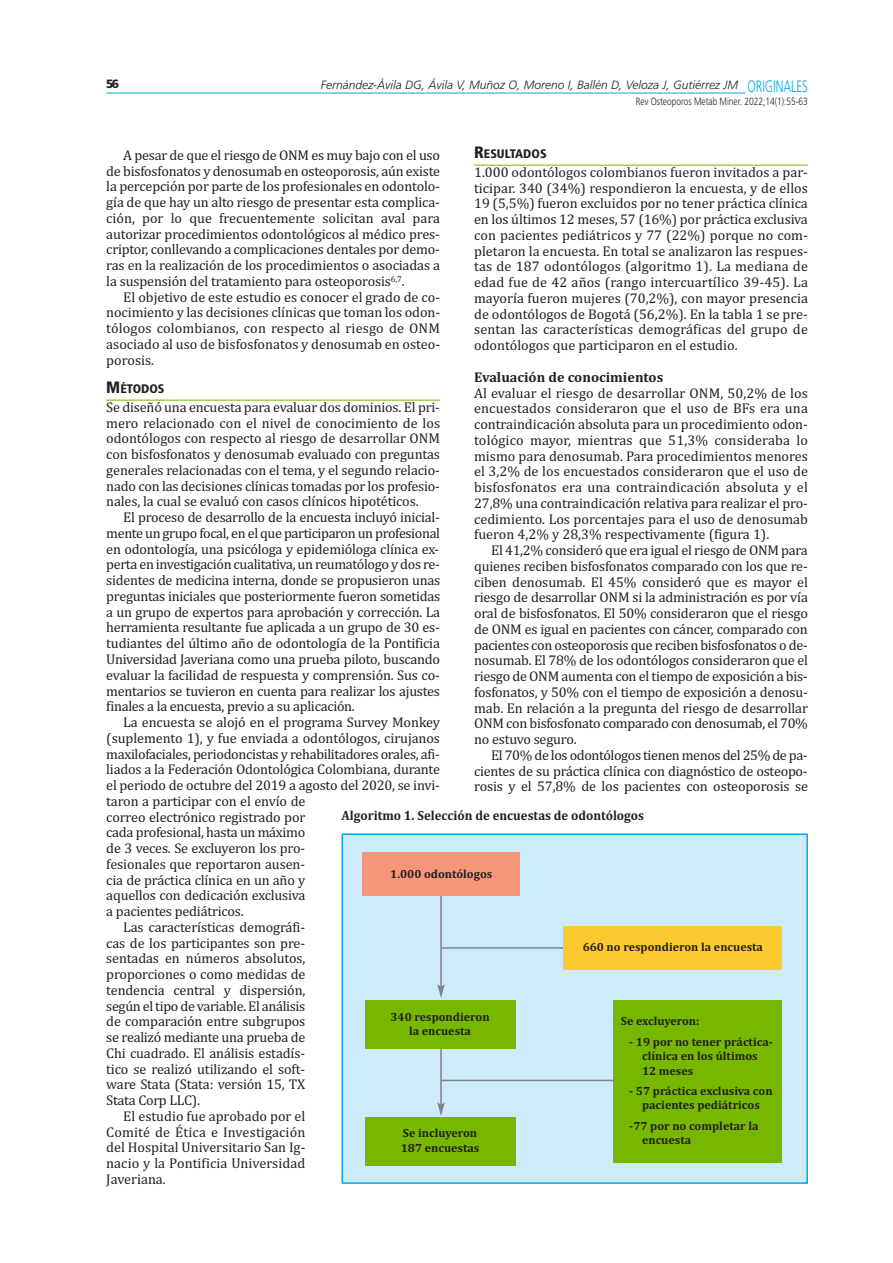
<style>
.page{position:relative;width:893px;height:1263px;background:#fff}
.page>*{position:absolute;margin:0;border:0;box-sizing:border-box;transform-origin:0 0}
.t1{font:300 16.5px "Frutiger";color:#00a8e1;scale:.7 1}
.t2{font:14.25px/15.8px "Cambria";letter-spacing:-.01em;color:#231f20;text-align:justify}
.t3{font:14.25px "Cambria";letter-spacing:.01em;color:#231f20}
.t4{font:700 14.25px "Cambria";color:#231f20}
.t5{font:700 13.5px "Cambria";color:#231f20;scale:.95 1}
.t6{font:900 condensed 12.3px "Frutiger";color:#231f20}
.t7{font:700 12px/14.4px "Cambria";color:#231f20}
.t8{font:italic 300 12px "Frutiger";color:#231f20}
.t9{font:900 12px "Frutiger";color:#231f20}
.t10{font:300 10.5px "Frutiger";color:#231f20;scale:.8 1}
.s1{font-size:16.5px}
</style>
<div class="page">
<hr style="left:106px;top:93px;width:639px;height:1px;background:#00a8e1">
<hr style="left:106px;top:400px;width:334px;height:1px;background:#77b700">
<hr style="left:474px;top:165px;width:334px;height:1px;background:#77b700">
<div style="left:343px;top:835px;width:463px;height:347px;background:#cdebfb"></div>
<div style="left:341px;top:833px;width:467px;height:351px;border:2px solid #00a8e1"></div>
<div style="left:365px;top:1117px;width:150px;height:48px;background:#77b700"></div>
<hr style="left:440px;top:894px;width:2px;height:93px;background:#808285">
<svg style="left:437px;top:984px;width:8px;height:14px"></svg>
<hr style="left:441px;top:947px;width:129px;height:2px;background:#808285">
<hr style="left:442px;top:1080px;width:178px;height:1px;background:#808285">
<hr style="left:440px;top:1012px;width:2px;height:93px;background:#808285">
<svg style="left:437px;top:1102px;width:8px;height:14px"></svg>
<div style="left:363px;top:852px;width:157px;height:44px;background:#f69679"></div>
<div style="left:365px;top:1000px;width:150px;height:49px;background:#77b700"></div>
<div style="left:564px;top:925px;width:218px;height:44px;background:#fdc931"></div>
<div style="left:613px;top:1000px;width:168px;height:163px;background:#77b700"></div>
<p class="t9" style="left:106px;top:79px;width:14px">56</p>
<p class="t8" style="left:321px;top:80px;width:419px">Fernández-Ávila DG, Ávila V, Muñoz O, Moreno I, Ballén D, Veloza J, Gutiérrez JM</p>
<p class="t10" style="left:636px;top:97px;width:217px">Rev Osteoporos Metab Miner. 2022;14(1):55-63</p>
<p class="t1" style="left:748px;top:79px;width:88px">ORIGINALES</p>
<p class="t6" style="left:474px;top:149px;width:74px"><span class="s1">R</span>ESULTADOS</p>
<p class="t2" style="left:474px;top:166px;width:335px">1.000 odontólogos colombianos fueron invitados a par‐ ticipar. 340 (34%) respondieron la encuesta, y de ellos 19 (5,5%) fueron excluidos por no tener práctica clínica en los últimos 12 meses, 57 (16%) por práctica exclusiva con pacientes pediátricos y 77 (22%) porque no com‐ pletaron la encuesta. En total se analizaron las respues‐ tas de 187 odontólogos (algoritmo 1). La mediana de edad fue de 42 años (rango intercuartílico 39‐45). La mayoría fueron mujeres (70,2%), con mayor presencia de odontólogos de Bogotá (56,2%). En la tabla 1 se pre‐ sentan las características demográficas del grupo de odontólogos que participaron en el estudio.</p>
<p class="t4" style="left:474px;top:372px;width:191px">Evaluación de conocimientos</p>
<p class="t2" style="left:474px;top:386px;width:335px">Al evaluar el riesgo de desarrollar ONM, 50,2% de los encuestados consideraron que el uso de BFs era una contraindicación absoluta para un procedimiento odon‐ tológico mayor, mientras que 51,3% consideraba lo mismo para denosumab. Para procedimientos menores el 3,2% de los encuestados consideraron que el uso de bisfosfonatos era una contraindicación absoluta y el 27,8% una contraindicación relativa para realizar el pro‐ cedimiento. Los porcentajes para el uso de denosumab fueron 4,2% y 28,3% respectivamente (figura 1).</p>
<p class="t2" style="left:474px;top:544px;width:335px;text-indent:17px">El 41,2% consideró que era igual el riesgo de ONM para quienes reciben bisfosfonatos comparado con los que re‐ ciben denosumab. El 45% consideró que es mayor el riesgo de desarrollar ONM si la administración es por vía oral de bisfosfonatos. El 50% consideraron que el riesgo de ONM es igual en pacientes con cáncer, comparado con pacientes con osteoporosis que reciben bisfosfonatos o de‐ nosumab. El 78% de los odontólogos consideraron que el riesgo de ONM aumenta con el tiempo de exposición a bis‐ fosfonatos, y 50% con el tiempo de exposición a denosu‐ mab. En relación a la pregunta del riesgo de desarrollar ONM con bisfosfonato comparado con denosumab, el 70% no estuvo seguro.</p>
<p class="t2" style="left:474px;top:748px;width:335px;text-indent:17px">El 70% de los odontólogos tienen menos del 25% de pa‐ cientes de su práctica clínica con diagnóstico de osteopo‐ rosis y el 57,8% de los pacientes con osteoporosis se</p>
<p class="t5" style="left:341px;top:810px;width:320px">Algoritmo 1. Selección de encuestas de odontólogos</p>
<p class="t2" style="left:106px;top:149px;width:335px;text-indent:17px">A pesar de que el riesgo de ONM es muy bajo con el uso de bisfosfonatos y denosumab en osteoporosis, aún existe la percepción por parte de los profesionales en odontolo‐ gía de que hay un alto riesgo de presentar esta complica‐ ción, por lo que frecuentemente solicitan aval para autorizar procedimientos odontológicos al médico pres‐ criptor, conllevando a complicaciones dentales por demo‐ ras en la realización de los procedimientos o asociadas a la suspensión del tratamiento para osteoporosis<sup>6,7</sup>.</p>
<p class="t2" style="left:106px;top:290px;width:335px;text-indent:17px">El objetivo de este estudio es conocer el grado de co‐ nocimiento y las decisiones clínicas que toman los odon‐ tólogos colombianos, con respecto al riesgo de ONM asociado al uso de bisfosfonatos y denosumab en osteo‐ porosis.</p>
<p class="t6" style="left:106px;top:384px;width:60px"><span class="s1">M</span>ÉTODOS</p>
<p class="t2" style="left:106px;top:401px;width:335px">Se diseñó una encuesta para evaluar dos dominios. El pri‐ mero relacionado con el nivel de conocimiento de los odontólogos con respecto al riesgo de desarrollar ONM con bisfosfonatos y denosumab evaluado con preguntas generales relacionadas con el tema, y el segundo relacio‐ nado con las decisiones clínicas tomadas por los profesio‐ nales, la cual se evaluó con casos clínicos hipotéticos.</p>
<p class="t2" style="left:106px;top:511px;width:335px;text-indent:17px">El proceso de desarrollo de la encuesta incluyó inicial‐ mente un grupo focal, en el que participaron un profesional en odontología, una psicóloga y epidemióloga clínica ex‐ perta en investigación cualitativa, un reumatólogo y dos re‐ sidentes de medicina interna, donde se propusieron unas preguntas iniciales que posteriormente fueron sometidas a un grupo de expertos para aprobación y corrección. La herramienta resultante fue aplicada a un grupo de 30 es‐ tudiantes del último año de odontología de la Pontificia Universidad Javeriana como una prueba piloto, buscando evaluar la facilidad de respuesta y comprensión. Sus co‐ mentarios se tuvieron en cuenta para realizar los ajustes finales a la encuesta, previo a su aplicación.</p>
<p class="t2" style="left:123px;top:716px;width:318px">La encuesta se alojó en el programa Survey Monkey</p>
<p class="t2" style="left:106px;top:731px;width:335px">(suplemento 1), y fue enviada a odontólogos, cirujanos</p>
<p class="t2" style="left:106px;top:747px;width:335px">maxilofaciales, periodoncistas y rehabilitadores orales, afi‐</p>
<p class="t2" style="left:106px;top:763px;width:335px">liados a la Federación Odontológica Colombiana, durante</p>
<p class="t2" style="left:106px;top:779px;width:335px">el periodo de octubre del 2019 a agosto del 2020, se invi‐</p>
<p class="t2" style="left:106px;top:794px;width:201px">taron a participar con el envío de</p>
<p class="t2" style="left:106px;top:810px;width:201px">correo electrónico registrado por</p>
<p class="t2" style="left:106px;top:826px;width:201px">cada profesional, hasta un máximo</p>
<p class="t2" style="left:106px;top:842px;width:200px">de 3 veces. Se excluyeron los pro‐</p>
<p class="t2" style="left:106px;top:857px;width:200px">fesionales que reportaron ausen‐</p>
<p class="t2" style="left:106px;top:873px;width:201px">cia de práctica clínica en un año y</p>
<p class="t2" style="left:106px;top:889px;width:201px">aquellos con dedicación exclusiva</p>
<p class="t2" style="left:106px;top:905px;width:139px">a pacientes pediátricos.</p>
<p class="t2" style="left:123px;top:920px;width:183px">Las características demográfi‐</p>
<p class="t2" style="left:106px;top:936px;width:200px">cas de los participantes son pre‐</p>
<p class="t2" style="left:106px;top:952px;width:201px">sentadas en números absolutos,</p>
<p class="t2" style="left:106px;top:968px;width:201px">proporciones o como medidas de</p>
<p class="t2" style="left:106px;top:983px;width:201px">tendencia central y dispersión,</p>
<p class="t2" style="left:106px;top:999px;width:201px">según el tipo de variable. El análisis</p>
<p class="t2" style="left:106px;top:1015px;width:201px">de comparación entre subgrupos</p>
<p class="t2" style="left:106px;top:1031px;width:201px">se realizó mediante una prueba de</p>
<p class="t2" style="left:106px;top:1046px;width:200px">Chi cuadrado. El análisis estadís‐</p>
<p class="t2" style="left:106px;top:1062px;width:200px">tico se realizó utilizando el soft‐</p>
<p class="t2" style="left:106px;top:1078px;width:201px">ware Stata (Stata: versión 15, TX</p>
<p class="t2" style="left:106px;top:1094px;width:95px">Stata Corp LLC).</p>
<p class="t2" style="left:123px;top:1109px;width:184px">El estudio fue aprobado por el</p>
<p class="t3" style="left:106px;top:1126px;width:201px">Comité de Ética e Investigación</p>
<p class="t2" style="left:106px;top:1141px;width:201px">del Hospital Universitario San Ig‐</p>
<p class="t2" style="left:106px;top:1157px;width:201px">nacio y la Pontificia Universidad</p>
<p class="t2" style="left:106px;top:1172px;width:61px">Javeriana.</p>
<p class="t7" style="left:390px;top:867px;width:104px">1.000 odontólogos</p>
<p class="t7" style="left:583px;top:941px;width:182px">660 no respondieron la encuesta</p>
<p class="t7" style="left:390px;top:1011px;width:101px;text-align:center">340 respondieron la encuesta</p>
<p class="t7" style="left:621px;top:1015px;width:80px">Se excluyeron:</p>
<p class="t7" style="left:642px;top:1036px;width:132px;text-indent:-13px">- 19 por no tener práctica&shy;clínica en los últimos<br>12 meses</p>
<p class="t7" style="left:629px;top:1085px;width:145px;text-align:center">- 57 práctica exclusiva con pacientes pediátricos</p>
<p class="t7" style="left:642px;top:1120px;width:118px;text-indent:-13px">-77 por no completar la encuesta</p>
<p class="t7" style="left:401px;top:1127px;width:80px">Se incluyeron<br>187 encuestas</p>
</div>
